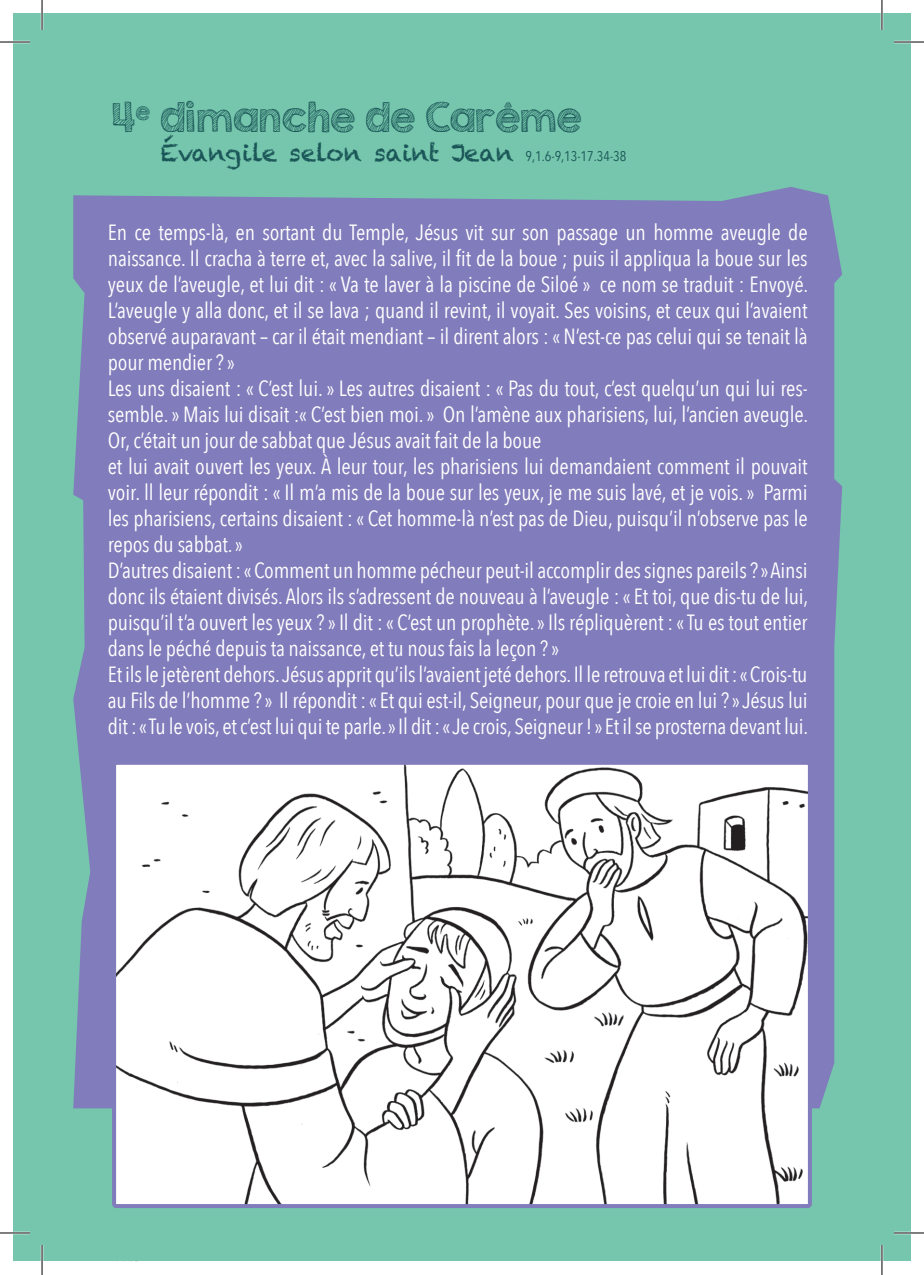
<style>
.page{position:relative;width:924px;height:1275px;background:#fff}
.page>*{position:absolute;margin:0;border:0;box-sizing:border-box;transform-origin:0 0}
.t1{font:36px "KG Second Chances Sketch";color:#1a5557}
.t2{font:24px "Chalkduster";color:#1a5557}
.t3{font:22px/26px "Avenir Next Condensed";letter-spacing:-.01em;color:#fff}
.s1{font-family:"Avenir Next Condensed";font-size:14px}
</style>
<div class="page">
<div style="left:14px;top:14px;width:867px;height:1247px;background:#75c6ac"></div>
<div style="left:881px;top:14px;width:28px;height:1247px;background:#75c6ac"></div>
<div style="left:73px;top:187px;width:768px;height:921px;background:#817cbb"></div>
<img style="left:117px;top:766px;width:689px;height:437px">
<div style="left:112px;top:761px;width:699px;height:447px;border:4px solid #817cbb;border-radius:2px"></div>
<hr style="left:0;top:41px;width:30px;height:2px;background:#fff">
<hr style="left:893px;top:41px;width:30px;height:2px;background:#fff">
<hr style="left:0;top:1231px;width:30px;height:3px;background:#fff">
<hr style="left:893px;top:1231px;width:30px;height:3px;background:#fff">
<hr style="left:41px;top:0;width:2px;height:30px;background:#fff">
<hr style="left:41px;top:1245px;width:2px;height:30px;background:#fff">
<hr style="left:880px;top:0;width:2px;height:30px;background:#fff">
<hr style="left:880px;top:1245px;width:2px;height:30px;background:#fff">
<hr style="left:0;top:42px;width:30px;height:1px;background:#000">
<hr style="left:893px;top:42px;width:30px;height:1px;background:#000">
<hr style="left:0;top:1232px;width:30px;height:1px;background:#000">
<hr style="left:893px;top:1232px;width:30px;height:1px;background:#000">
<hr style="left:42px;top:0;width:1px;height:30px;background:#000">
<hr style="left:42px;top:1245px;width:1px;height:30px;background:#000">
<hr style="left:881px;top:0;width:1px;height:30px;background:#000">
<hr style="left:881px;top:1245px;width:1px;height:30px;background:#000">
<h1 class="t1" style="left:112px;top:94px;width:471px">4<sup>e</sup> dimanche de Carême</h1>
<p class="t2" style="left:160px;top:138px;width:468px">Évangile selon saint Jean <span class="s1">9,1.6-9,13-17.34-38</span></p>
<p class="t3" style="left:108px;top:218px;width:701px">En ce temps-là, en sortant du Temple, Jésus vit sur son passage un homme aveugle de naissance. Il cracha à terre et, avec la salive, il fit de la boue ; puis il appliqua la boue sur les yeux de l’aveugle, et lui dit : « Va te laver à la piscine de Siloé » ce nom se traduit : Envoyé.<br>L’aveugle y alla donc, et il se lava ; quand il revint, il voyait. Ses voisins, et ceux qui l’avaient observé auparavant – car il était mendiant – il dirent alors : « N’est-ce pas celui qui se tenait là pour mendier ? »<br>Les uns disaient : « C’est lui. » Les autres disaient : « Pas du tout, c’est quelqu’un qui lui res&shy;semble. » Mais lui disait :« C’est bien moi. » On l’amène aux pharisiens, lui, l’ancien aveugle.<br>Or, c’était un jour de sabbat que Jésus avait fait de la boue<br>et lui avait ouvert les yeux. À leur tour, les pharisiens lui demandaient comment il pouvait voir. ll leur répondit : « Il m’a mis de la boue sur les yeux, je me suis lavé, et je vois. » Parmi les pharisiens, certains disaient : « Cet homme-là n’est pas de Dieu, puisqu’il n’observe pas le repos du sabbat. »<br>D’autres disaient : « Comment un homme pécheur peut-il accomplir des signes pareils ? » Ainsi donc ils étaient divisés. Alors ils s’adressent de nouveau à l’aveugle : « Et toi, que dis-tu de lui, puisqu’il t’a ouvert les yeux ? » Il dit : « C’est un prophète. » Ils répliquèrent : « Tu es tout entier dans le péché depuis ta naissance, et tu nous fais la leçon ? »<br>Et ils le jetèrent dehors. Jésus apprit qu’ils l’avaient jeté dehors. Il le retrouva et lui dit : « Crois-tu au Fils de l’homme ? » Il répondit : « Et qui est-il, Seigneur, pour que je croie en lui ? » Jésus lui dit : « Tu le vois, et c’est lui qui te parle. » Il dit : « Je crois, Seigneur ! » Et il se prosterna devant lui.</p>
</div>
